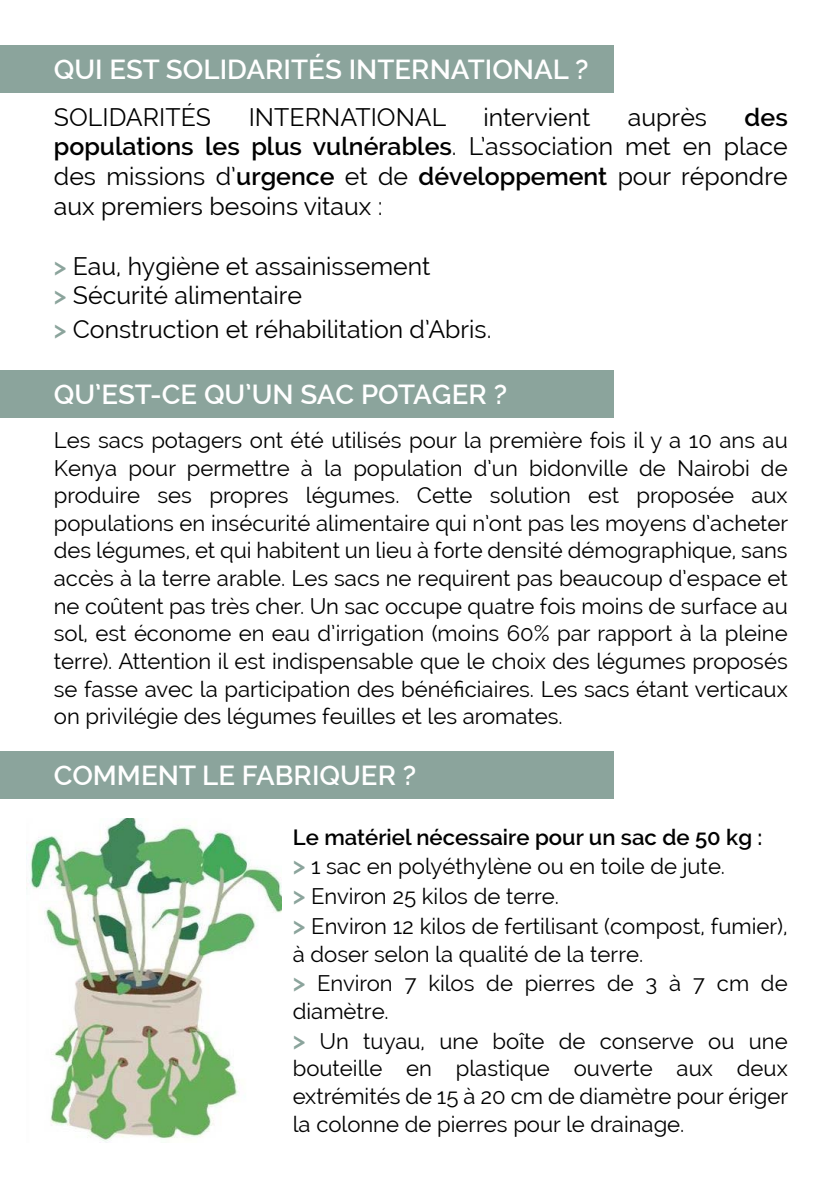
<style>
.page{position:relative;width:840px;height:1191px;background:#fff}
.page>*{position:absolute;margin:0;border:0;box-sizing:border-box;transform-origin:0 0}
.t1{font:600 27.6px "Raleway";color:#fff}
.t2{font:24.8px/29.8px "Raleway";color:#000;text-align:justify}
.t3{font:22px/27.6px "Raleway";color:#000}
.s1{font-weight:600}
.s2{font-weight:600;color:#8ba49c}
.s3{font-weight:600;font-size:24.8px;color:#8ba49c}
</style>
<div class="page">
<div style="left:0;top:370px;width:613px;height:48px;background:#8ba49c"></div>
<div style="left:0;top:45px;width:613px;height:47px;background:#8ba49c"></div>
<div style="left:0;top:750px;width:613px;height:48px;background:#8ba49c"></div>
<img style="left:26px;top:818px;width:255px;height:324px">
<p class="t1" style="left:54px;top:54px;width:536px">QUI EST SOLIDARITÉS INTERNATIONAL ?</p>
<p class="t2" style="left:54px;top:102px;width:159px">SOLIDARITÉS</p>
<p class="t2" style="left:249px;top:102px;width:199px">INTERNATIONAL</p>
<p class="t2" style="left:483px;top:102px;width:108px">intervient</p>
<p class="t2" style="left:627px;top:102px;width:81px">auprès</p>
<p class="t2" style="left:54px;top:102px;width:735px;text-indent:690px"><span class="s1">des populations les plus vulnérables</span>. L’association met en place des missions d’<span class="s1">urgence</span> et de <span class="s1">développement</span> pour répondre aux premiers besoins vitaux :</p>
<p class="t2" style="left:54px;top:251px;width:378px"><span class="s2">&gt;</span> Eau, hygiène et assainissement <span class="s2">&gt;</span> Sécurité alimentaire</p>
<p class="t2" style="left:54px;top:314px;width:439px"><span class="s2">&gt;</span> Construction et réhabilitation d’Abris.</p>
<p class="t1" style="left:54px;top:378px;width:454px">QU’EST-CE QU’UN SAC POTAGER ?</p>
<p class="t3" style="left:54px;top:426px;width:735px;text-align:justify">Les sacs potagers ont été utilisés pour la première fois il y a 10 ans au Kenya pour permettre à la population d’un bidonville de Nairobi de produire ses propres légumes. Cette solution est proposée aux populations en insécurité alimentaire qui n’ont pas les moyens d’acheter des légumes, et qui habitent un lieu à forte densité démographique, sans accès à la terre arable. Les sacs ne requirent pas beaucoup d’espace et ne coûtent pas très cher. Un sac occupe quatre fois moins de surface au sol, est économe en eau d’irrigation (moins 60% par rapport à la pleine terre). Attention il est indispensable que le choix des légumes proposés se fasse avec la participation des bénéficiaires. Les sacs étant verticaux on privilégie des légumes feuilles et les aromates.</p>
<p class="t1" style="left:54px;top:759px;width:364px">COMMENT LE FABRIQUER ?</p>
<p class="t3" style="left:292px;top:822px;width:496px;line-height:29.8px"><span class="s1">Le matériel nécessaire pour un sac de 50 kg :<br></span><span class="s3">&gt;</span> 1 sac en polyéthylène ou en toile de jute.<br><span class="s3">&gt;</span> Environ 25 kilos de terre.<br><span class="s3">&gt;</span> Environ 12 kilos de fertilisant (compost, fumier),</p>
<p class="t3" style="left:292px;top:939px;width:496px;line-height:29.8px">à doser selon la qualité de la terre.<br><span class="s3">&gt;</span> Environ 7 kilos de pierres de 3 à 7 cm de</p>
<p class="t3" style="left:292px;top:996px;width:496px;line-height:29.8px">diamètre.<br><span class="s3">&gt;</span> Un tuyau, une boîte de conserve ou une</p>
<p class="t3" style="left:292px;top:1054px;width:496px;text-align:justify">bouteille en plastique ouverte aux deux extrémités de 15 à 20 cm de diamètre pour ériger la colonne de pierres pour le drainage.</p>
</div>
